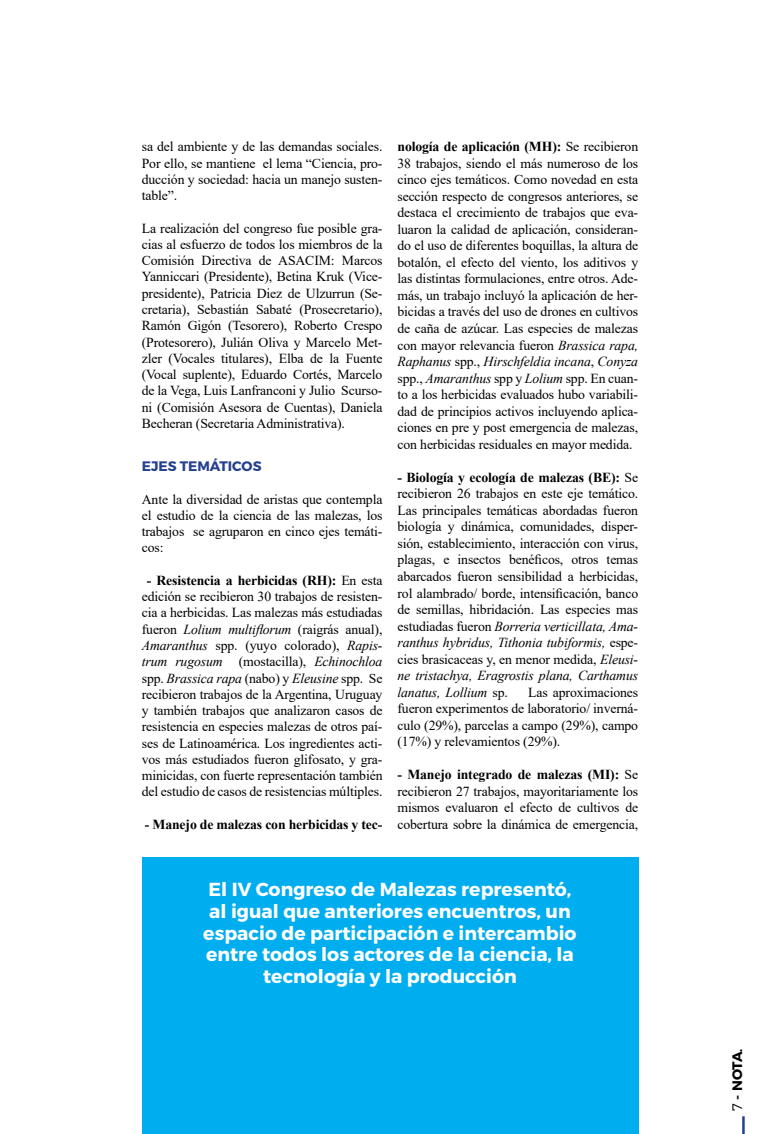
<style>
.page{position:relative;width:780px;height:1134px;background:#fff}
.page>*{position:absolute;margin:0;border:0;box-sizing:border-box;transform-origin:0 0}
.t1{font:700 18.88px/21.8px "Montserrat";color:#fff;text-align:center}
.t2{font:13.75px/16.5px "Times New Roman";letter-spacing:-.01em;color:#000;text-align:justify}
.t3{font:700 13.75px "Times New Roman";letter-spacing:-.01em;color:#000}
.t4{font:700 13.75px "Montserrat";color:#25408f}
.t5{font:700 13.75px "Montserrat";color:#000}
.s1{font-weight:700}
.s2{font-style:italic}
.s3{font-weight:300}
.s4{font-size:12.5px}
</style>
<div class="page">
<svg style="left:742px;top:1116px;width:2px;height:18px"></svg>
<div style="left:142px;top:858px;width:496px;height:276px;background:#00aeef"></div>
<p class="t2" style="left:142px;top:138px;width:242px">sa del ambiente y de las demandas sociales.<br>Por ello, se mantiene el lema “Ciencia, pro&shy;ducción y sociedad: hacia un manejo susten&shy;table”.</p>
<p class="t2" style="left:142px;top:219px;width:242px">La realización del congreso fue posible gra&shy;cias al esfuerzo de todos los miembros de la Comisión Directiva de ASACIM: Marcos Yanniccari (Presidente), Betina Kruk (Vice&shy;presidente), Patricia Diez de Ulzurrun (Se&shy;cretaria), Sebastián Sabaté (Prosecretario), Ramón Gigón (Tesorero), Roberto Crespo (Protesorero), Julián Oliva y Marcelo Met&shy;zler (Vocales titulares), Elba de la Fuente (Vocal suplente), Eduardo Cortés, Marcelo de la Vega, Luis Lanfranconi y Julio Scurso&shy;ni (Comisión Asesora de Cuentas), Daniela Becheran (Secretaria Administrativa).</p>
<p class="t4" style="left:142px;top:458px;width:121px">EJES TEMÁTICOS</p>
<p class="t2" style="left:142px;top:490px;width:242px">Ante la diversidad de aristas que contempla el estudio de la ciencia de las malezas, los trabajos se agruparon en cinco ejes temáti&shy;cos:</p>
<p class="t2" style="left:142px;top:572px;width:242px;text-align:center"><span class="s1">- Resistencia a herbicidas (RH):</span> En esta edición se recibieron 30 trabajos de resisten&shy;cia a herbicidas. Las malezas más estudiadas fueron <span class="s2">Lolium multiflorum</span> (raigrás anual), <span class="s2">Amaranthus</span> spp. (yuyo colorado), <span class="s2">Rapis&shy;trum rugosum</span> (mostacilla), <span class="s2">Echinochloa </span>spp. <span class="s2">Brassica rapa</span> (nabo) y <span class="s2">Eleusine</span> spp. Se recibieron trabajos de la Argentina, Uruguay y también trabajos que analizaron casos de resistencia en especies malezas de otros paí&shy;ses de Latinoamérica. Los ingredientes acti&shy;vos más estudiados fueron glifosato, y gra&shy;minicidas, con fuerte representación también del estudio de casos de resistencias múltiples.</p>
<p class="t3" style="left:145px;top:814px;width:239px">- Manejo de malezas con herbicidas y tec-</p>
<p class="t2" style="left:397px;top:138px;width:242px"><span class="s1">nología de aplicación (MH):</span> Se recibieron 38 trabajos, siendo el más numeroso de los cinco ejes temáticos. Como novedad en esta sección respecto de congresos anteriores, se destaca el crecimiento de trabajos que eva&shy;luaron la calidad de aplicación, consideran&shy;do el uso de diferentes boquillas, la altura de botalón, el efecto del viento, los aditivos y las distintas formulaciones, entre otros. Ade&shy;más, un trabajo incluyó la aplicación de her&shy;bicidas a través del uso de drones en cultivos de caña de azúcar. Las especies de malezas con mayor relevancia fueron <span class="s2">Brassica rapa, Raphanus</span> spp., <span class="s2">Hirschfeldia incana</span>, <span class="s2">Conyza </span>spp., <span class="s2">Amaranthus</span> spp y <span class="s2">Lolium</span> spp. En cuan&shy;to a los herbicidas evaluados hubo variabili&shy;dad de principios activos incluyendo aplica&shy;ciones en pre y post emergencia de malezas, con herbicidas residuales en mayor medida.</p>
<p class="t2" style="left:397px;top:468px;width:242px"><span class="s1">- Biología y ecología de malezas (BE):</span> Se recibieron 26 trabajos en este eje temático.<br>Las principales temáticas abordadas fueron biología y dinámica, comunidades, disper&shy;sión, establecimiento, interacción con virus, plagas, e insectos benéficos, otros temas abarcados fueron sensibilidad a herbicidas, rol alambrado/ borde, intensificación, banco de semillas, hibridación. Las especies mas estudiadas fueron <span class="s2">Borreria verticillata, Ama&shy;ranthus hybridus, Tithonia tubiformis,</span> espe&shy;cies brasicaceas y, en menor medida, <span class="s2">Eleusi&shy;ne tristachya, Eragrostis plana, Carthamus lanatus, Lollium</span> sp.</p>
<p class="t2" style="left:397px;top:683px;width:242px;text-indent:131px">Las aproximaciones fueron experimentos de laboratorio/ inverná&shy;culo (29%), parcelas a campo (29%), campo (17%) y relevamientos (29%).</p>
<p class="t2" style="left:397px;top:766px;width:242px"><span class="s1">- Manejo integrado de malezas (MI):</span> Se recibieron 27 trabajos, mayoritariamente los mismos evaluaron el efecto de cultivos de cobertura sobre la dinámica de emergencia,</p>
<h1 class="t1" style="left:203px;top:879px;width:375px">El IV Congreso de Malezas representó, al igual que anteriores encuentros, un espacio de participación e intercambio entre todos los actores de la ciencia, la tecnología y la producción</h1>
<p class="t5" style="left:728px;top:1111px;width:64px;rotate:-90deg"><span class="s3">7</span> - NOTA<span class="s4">.</span></p>
</div>
